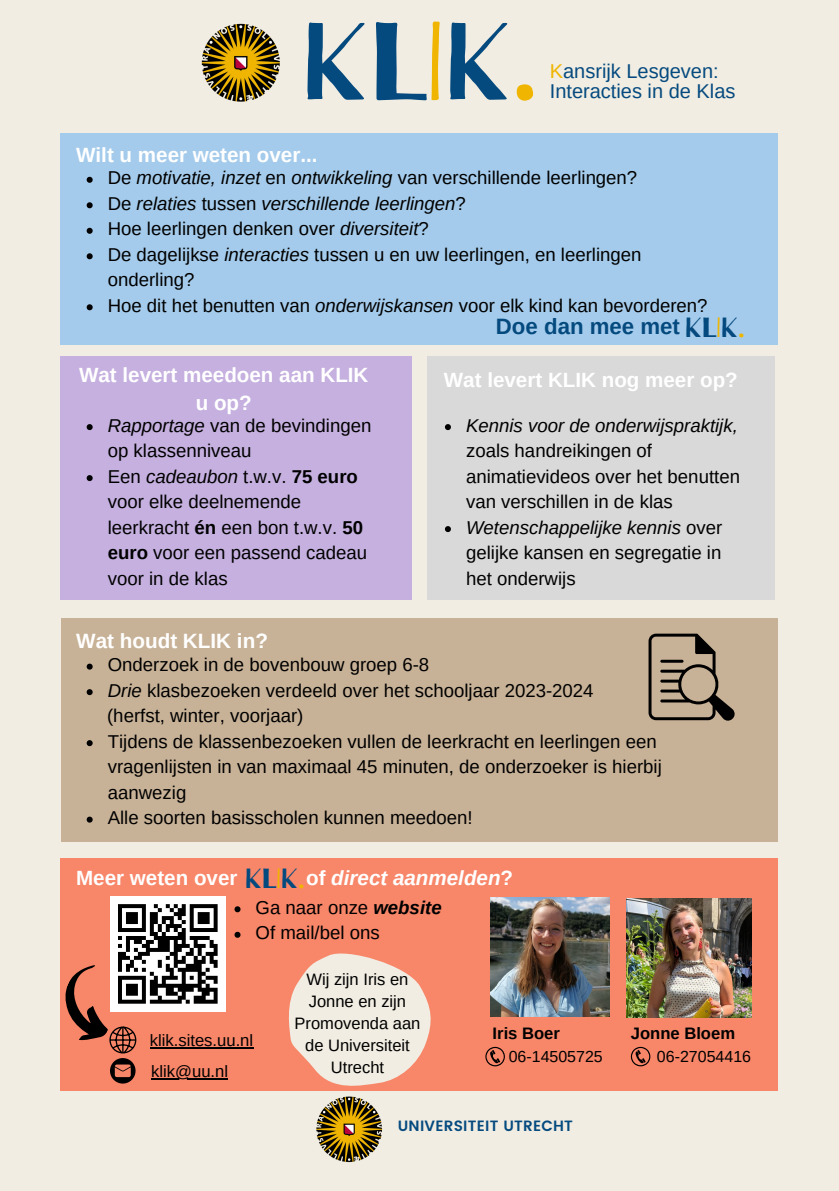
<style>
.page{position:relative;width:839px;height:1191px;background:#fff}
.page>*{position:absolute;margin:0;border:0;box-sizing:border-box;transform-origin:0 0}
.t1{font:110px "Barrio";color:#054a7f}
.t2{font:27.8px "Barrio";color:#054a7f}
.t3{font:700 22.2px "Arimo";color:#054a7f}
.t4{font:700 20.6px/28.4px "Arimo";color:#fff;text-align:center}
.t5{font:italic 700 20.6px "Arimo";color:#fff}
.t6{font:20px/19.6px "Arimo";color:#054a7f}
.t7{font:18.6px/25.6px "Arimo";color:#000}
.t8{font:italic 18.6px "Arimo";color:#000}
.t9{font:16.6px/22px "Arimo";color:#000;text-align:center}
.t10{font:700 16.6px "Arimo";color:#000}
.t11{font:16px "Arimo";color:#000}
.t12{font:600 15px "Poppins";letter-spacing:.015em;color:#054a7f}
.s1{color:#f0b500}
.s2{font-style:italic}
.s3{font-family:"Barrio";font-weight:400;font-size:27.8px}
.s4{font-family:"Barrio";font-weight:400;font-size:27.8px;color:#f0b500}
.s5{font-weight:700}
.s6{font-style:normal}
.s7{font-weight:700;font-style:italic}
</style>
<div class="page">
<div style="left:0;top:0;width:838px;height:1191px;background:#f1ede2"></div>
<img style="left:316px;top:1096px;width:66px;height:67px">
<div style="left:60px;top:134px;width:717px;height:211px;background:#a4cbeb"></div>
<div style="left:427px;top:356px;width:347px;height:243px;background:#d9d9d9"></div>
<div style="left:61px;top:619px;width:716px;height:223px;background:#c8b297"></div>
<div style="left:60px;top:858px;width:717px;height:232px;background:#f88669"></div>
<div style="left:60px;top:356px;width:352px;height:243px;background:#c5b0df"></div>
<div style="left:110px;top:896px;width:115px;height:116px;background:#fff"></div>
<img style="left:490px;top:898px;width:119px;height:118px">
<img style="left:626px;top:899px;width:125px;height:118px">
<svg style="left:289px;top:953px;width:142px;height:133px"></svg>
<svg style="left:485px;top:1047px;width:20px;height:19px"></svg>
<svg style="left:630px;top:1047px;width:20px;height:19px"></svg>
<svg style="left:648px;top:634px;width:87px;height:87px"></svg>
<hr style="left:660px;top:660px;width:23px;height:3px;background:#000">
<img style="left:201px;top:23px;width:79px;height:79px">
<svg style="left:65px;top:904px;width:153px;height:180px"></svg>
<svg style="left:234px;top:906px;width:6px;height:6px"></svg>
<svg style="left:234px;top:932px;width:6px;height:6px"></svg>
<hr style="left:151px;top:1078px;width:77px;height:1px;background:#000">
<hr style="left:150px;top:1047px;width:103px;height:1px;background:#000">
<svg style="left:87px;top:664px;width:6px;height:6px"></svg>
<svg style="left:87px;top:689px;width:6px;height:6px"></svg>
<svg style="left:87px;top:740px;width:6px;height:6px"></svg>
<svg style="left:87px;top:817px;width:6px;height:6px"></svg>
<svg style="left:87px;top:424px;width:6px;height:6px"></svg>
<svg style="left:87px;top:475px;width:6px;height:6px"></svg>
<svg style="left:87px;top:177px;width:6px;height:6px"></svg>
<svg style="left:87px;top:202px;width:6px;height:6px"></svg>
<svg style="left:87px;top:228px;width:6px;height:6px"></svg>
<svg style="left:87px;top:253px;width:6px;height:6px"></svg>
<svg style="left:87px;top:304px;width:6px;height:6px"></svg>
<svg style="left:445px;top:424px;width:6px;height:6px"></svg>
<svg style="left:445px;top:526px;width:6px;height:6px"></svg>
<h1 class="t1" style="left:301px;top:3px;width:238px">KL<span class="s1">I</span>K<span class="s1">.</span></h1>
<p class="t6" style="left:549px;top:62px;width:187px"><span class="s1">K</span>ansrijk Lesgeven:<br>Interacties in de Klas</p>
<p class="t4" style="left:76px;top:140px;width:243px">Wilt u meer weten over...</p>
<p class="t7" style="left:108px;top:165px;width:601px">De <span class="s2">motivatie, inzet</span> en <span class="s2">ontwikkeling</span> van verschillende leerlingen?<br>De <span class="s2">relaties</span> tussen <span class="s2">verschillende leerlingen</span>?<br>Hoe leerlingen denken over <span class="s2">diversiteit</span>?<br>De dagelijkse <span class="s2">interacties</span> tussen u en uw leerlingen, en leerlingen onderling?<br>Hoe dit het benutten van <span class="s2">onderwijskansen</span> voor elk kind kan bevorderen?</p>
<p class="t3" style="left:496px;top:314px;width:250px">Doe dan mee met <span class="s3">KL</span><span class="s4">I</span><span class="s3">K</span><span class="s4">.</span></p>
<p class="t4" style="left:79px;top:360px;width:291px">Wat levert meedoen aan KLIK u op?</p>
<p class="t7" style="left:108px;top:412px;width:265px"><span class="s2">Rapportage</span> van de bevindingen op klassenniveau<br>Een <span class="s2">cadeaubon</span> t.w.v. <span class="s5">75 euro </span>voor elke deelnemende leerkracht <span class="s5">én</span> een bon t.w.v. <span class="s5">50 euro</span> voor een passend cadeau voor in de klas</p>
<p class="t4" style="left:444px;top:366px;width:295px">Wat levert KLIK nog meer op?</p>
<p class="t8" style="left:466px;top:415px;width:273px">Kennis voor de onderwijspraktijk,</p>
<p class="t7" style="left:466px;top:438px;width:275px">zoals handreikingen of animatievideos over het benutten van verschillen in de klas<br><span class="s2">Wetenschappelijke kennis</span> over gelijke kansen en segregatie in het onderwijs</p>
<p class="t4" style="left:76px;top:627px;width:193px">Wat houdt KLIK in?</p>
<p class="t7" style="left:108px;top:652px;width:487px">Onderzoek in de bovenbouw groep 6-8<br><span class="s2">Drie</span> klasbezoeken verdeeld over het schooljaar 2023-2024</p>
<p class="t7" style="left:108px;top:728px;width:555px">Tijdens de klassenbezoeken vullen de leerkracht en leerlingen een vragenlijsten in van maximaal 45 minuten, de onderzoeker is hierbij aanwezig<br>Alle soorten basisscholen kunnen meedoen!</p>
<p class="t7" style="left:107px;top:703px;width:198px">(herfst, winter, voorjaar)</p>
<h2 class="t2" style="left:245px;top:864px;width:61px">KL<span class="s1">I</span>K<span class="s1">.</span></h2>
<p class="t4" style="left:76px;top:863px;width:163px">Meer weten over</p>
<p class="t5" style="left:306px;top:866px;width:208px"><span class="s6">of</span> direct aanmelden<span class="s6">?</span></p>
<p class="t7" style="left:255px;top:895px;width:187px">Ga naar onze <span class="s7">website<br></span>Of mail/bel ons</p>
<p class="t9" style="left:150px;top:1029px;width:105px">klik.sites.uu.nl</p>
<p class="t9" style="left:151px;top:1060px;width:78px">klik@uu.nl</p>
<p class="t9" style="left:294px;top:969px;width:127px">Wij zijn Iris en<br>Jonne en zijn<br>Promovenda aan de Universiteit<br>Utrecht</p>
<p class="t10" style="left:492px;top:1024px;width:69px">Iris Boer</p>
<p class="t10" style="left:631px;top:1024px;width:106px">Jonne Bloem</p>
<p class="t11" style="left:508px;top:1048px;width:96px">06-14505725</p>
<p class="t11" style="left:657px;top:1048px;width:96px">06-27054416</p>
<p class="t12" style="left:398px;top:1117px;width:177px">UNIVERSITEIT UTRECHT</p>
</div>
